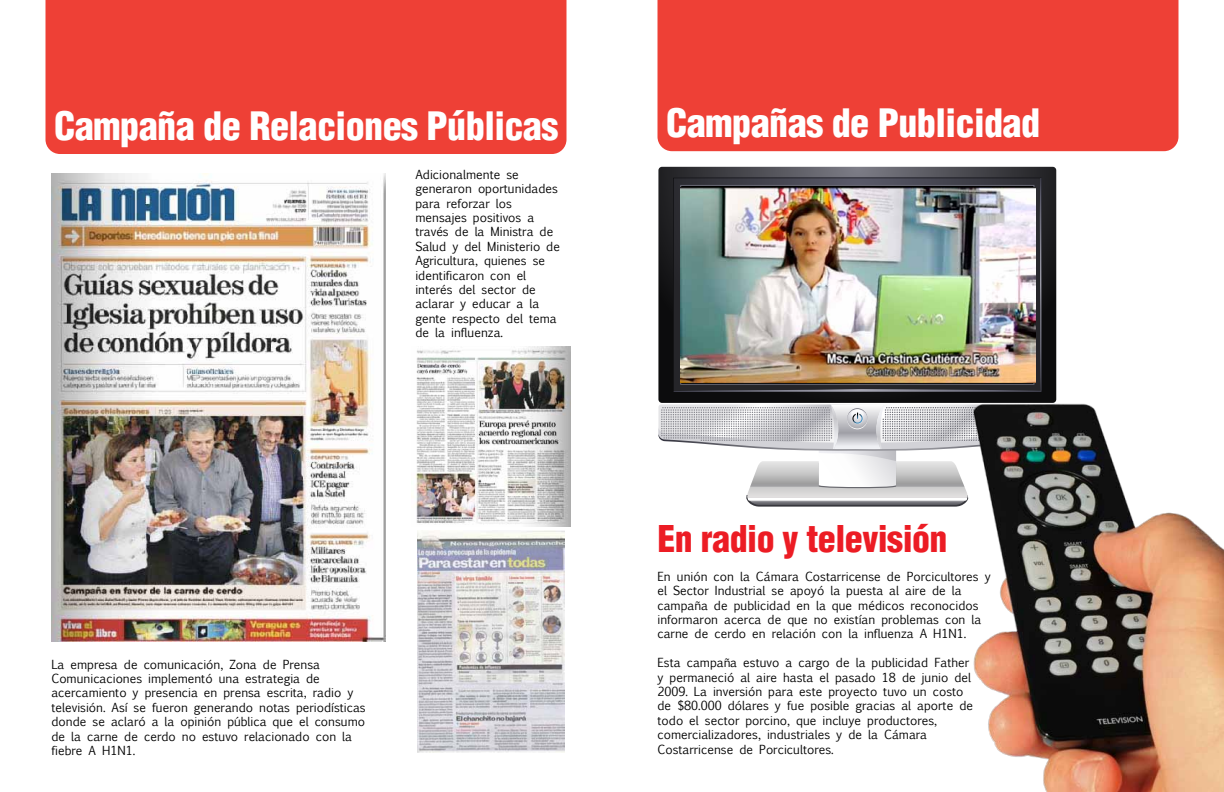
<style>
.page{position:relative;width:1224px;height:792px;background:#fff}
.page>*{position:absolute;margin:0;border:0;box-sizing:border-box;transform-origin:0 0}
.t1{font:900 condensed 38.2px "Helvetica";letter-spacing:-.015em;color:#fff}
.t2{font:900 condensed 36px "Helvetica";letter-spacing:-.015em;color:#ec1c24}
.t3{font:12px/14.4px "Euphemia UCAS";color:#000}
</style>
<div class="page">
<div style="left:46px;top:0;width:520px;height:154px;background:#ee4036"></div>
<div style="left:658px;top:0;width:520px;height:151px;background:#ee4036"></div>
<img style="left:52px;top:174px;width:333px;height:468px">
<img style="left:417px;top:531px;width:147px;height:222px">
<img style="left:416px;top:347px;width:154px;height:180px">
<svg style="left:658px;top:167px;width:398px;height:236px;background:#262629"></svg>
<svg style="left:674px;top:178px;width:367px;height:214px;background:#3b3b42"></svg>
<svg style="left:658px;top:404px;width:285px;height:103px"></svg>
<img style="left:681px;top:188px;width:354px;height:195px">
<img style="left:943px;top:390px;width:281px;height:402px">
<h1 class="t1" style="left:54px;top:102px;width:506px">Campaña de Relaciones Públicas</h1>
<h1 class="t1" style="left:666px;top:99px;width:376px">Campañas de Publicidad</h1>
<p class="t3" style="left:415px;top:167px;width:146px">Adicionalmente se generaron oportunidades para reforzar los mensajes positivos a través de la Ministra de<br>Salud y del Ministerio de<br>Agricultura, quienes se identificaron con el interés del sector de aclarar y educar a la gente respecto del tema de la influenza.</p>
<p class="t3" style="left:51px;top:657px;width:316px">La empresa de comunicación, Zona de Prensa Comunicaciones implementó una estrategia de acercamiento y presencia en prensa escrita, radio y televisión. Así se fueron generando notas periodísticas donde se aclaró a la opinión pública que el consumo de la carne de cerdo no estuvo relacionado con la fiebre A H1N1.</p>
<h2 class="t2" style="left:658px;top:516px;width:292px">En radio y televisión</h2>
<p class="t3" style="left:658px;top:569px;width:335px">En unión con la Cámara Costarricense de Porcicultores y el Sector Industrial se apoyó la puesta al aire de la campaña de publicidad en la que médicos reconocidos informaron acerca de que no existían problemas con la carne de cerdo en relación con la influenza A H1N1.</p>
<p class="t3" style="left:658px;top:655px;width:317px">Esta campaña estuvo a cargo de la publicidad Father y permaneció al aire hasta el pasado 18 de junio del 2009. La inversión para este proyecto tuvo un costo de $80.000 dólares y fue posible gracias al aporte de todo el sector porcino, que incluye productores, comercializadores, industriales y de la Cámara Costarricense de Porcicultores.</p>
</div>
